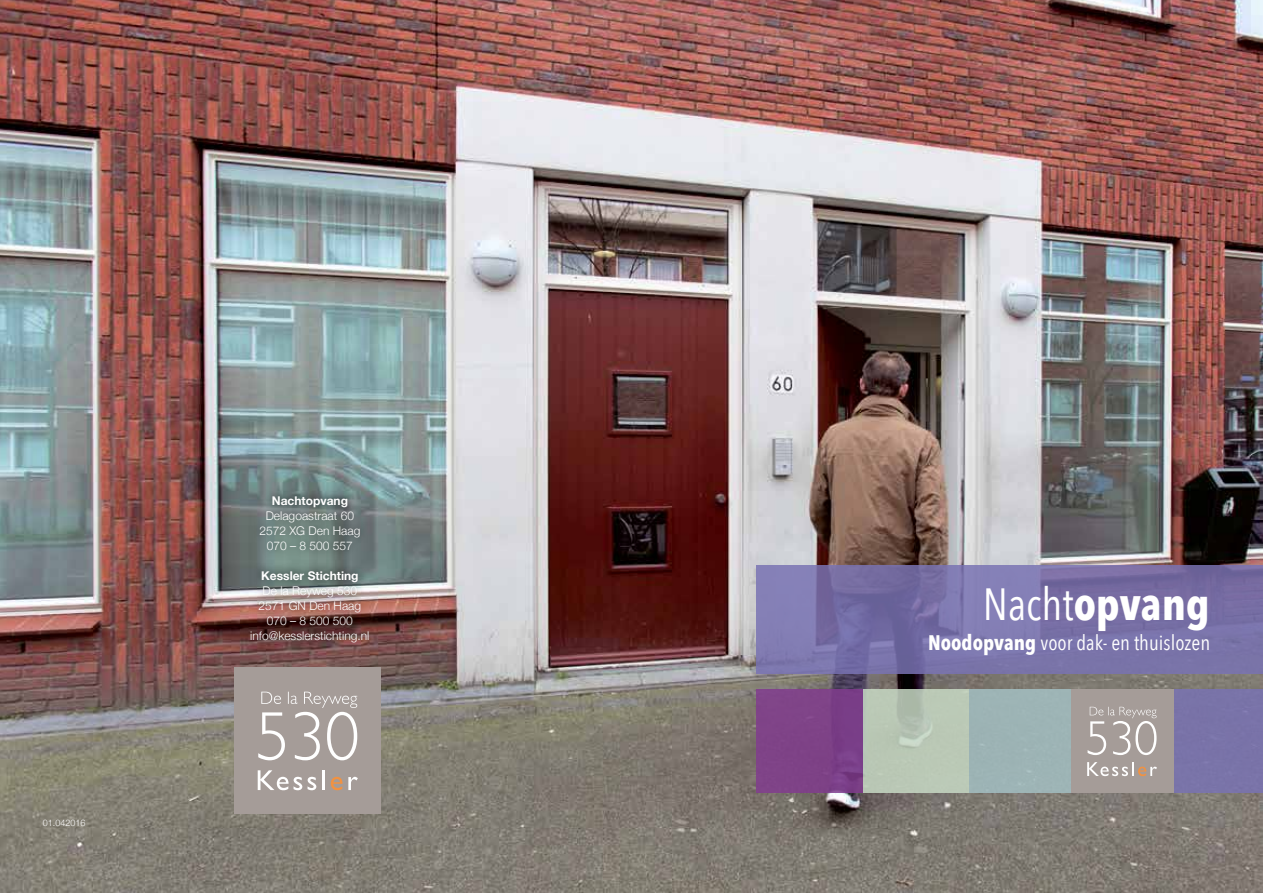
<style>
.page{position:relative;width:1263px;height:893px;background:#fff}
.page>*{position:absolute;margin:0;border:0;box-sizing:border-box;transform-origin:0 0}
.t1{font:700 45px "Avenir Next Condensed";color:#fff}
.t2{font:21px "Avenir Next Condensed";color:#fff}
.t3{font:300 12px/15px "Helvetica Neue";color:#fff;text-align:center}
.t4{font:700 12px "Helvetica Neue";color:#fff}
.t5{font:300 9px "Helvetica Neue";color:#fff}
.s1{font-weight:400}
.s2{font-weight:700}
</style>
<div class="page">
<img style="left:0;top:0;width:1263px;height:893px">
<div style="left:969px;top:690px;width:102px;height:103px;background:#9db4b5"></div>
<div style="left:1172px;top:690px;width:91px;height:103px;background:#7973a8"></div>
<div style="left:756px;top:690px;width:107px;height:103px;background:#7e4287"></div>
<div style="left:863px;top:690px;width:106px;height:103px;background:linear-gradient(to bottom,#b7c5b3,#bbc9b7)"></div>
<div style="left:1071px;top:690px;width:102px;height:103px;background:#a59c98"></div>
<svg style="left:1087px;top:707px;width:69px;height:48px"></svg>
<svg style="left:1087px;top:762px;width:70px;height:14px"></svg>
<svg style="left:756px;top:565px;width:507px;height:109px;background:#7972a8"></svg>
<div style="left:234px;top:668px;width:147px;height:146px;background:#a59c98"></div>
<svg style="left:258px;top:692px;width:99px;height:68px"></svg>
<svg style="left:258px;top:770px;width:44px;height:20px"></svg>
<svg style="left:308px;top:777px;width:8px;height:13px"></svg>
<hr style="left:322px;top:770px;width:3px;height:20px;background:#fff">
<svg style="left:331px;top:777px;width:11px;height:13px"></svg>
<svg style="left:348px;top:777px;width:10px;height:13px"></svg>
<div style="left:242px;top:487px;width:136px;height:164px;background:#000;opacity:.75"></div>
<p class="t5" style="left:43px;top:816px;width:44px">01.042016</p>
<p class="t4" style="left:272px;top:491px;width:78px">Nachtopvang</p>
<p class="t3" style="left:259px;top:507px;width:102px">Delagoastraat 60<br>2572 XG Den Haag<br>070 – 8 500 557</p>
<p class="t4" style="left:261px;top:566px;width:99px">Kessler Stichting</p>
<p class="t3" style="left:250px;top:582px;width:121px">De la Reyweg 530<br>2571 GN Den Haag<br>070 – 8 500 500 info@kesslerstichting.nl</p>
<h1 class="t1" style="left:983px;top:576px;width:228px"><span class="s1">Nacht</span>opvang</h1>
<h2 class="t2" style="left:928px;top:625px;width:284px"><span class="s2">Noodopvang</span> voor dak- en thuislozen</h2>
</div>
